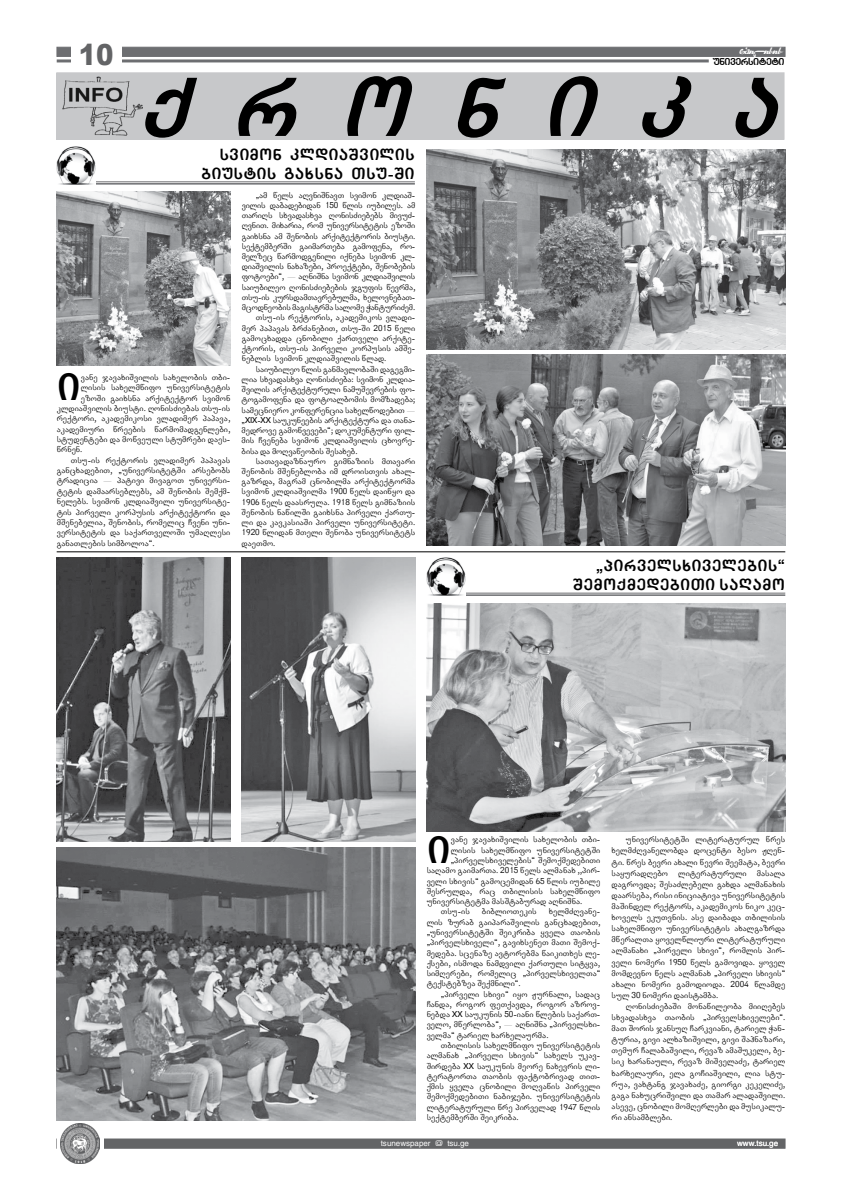
<style>
.page{position:relative;width:842px;height:1191px;background:#fff}
.page>*{position:absolute;margin:0;border:0;box-sizing:border-box;transform-origin:0 0}
.t1{font:italic 700 83px "Kolhety Mt";color:#000}
.t2{font:700 37.6px "Kolhety Mt";color:#000}
.t3{font:900 29px "Arial";color:#636466;scale:.9 1}
.t4{font:700 16px/19.2px "Kolhety Mt";color:#000;text-align:right}
.t5{font:13px "Geo Xibli ASTER Regular";color:#fff}
.t6{font:11px "SP Text Mtav";color:#fff}
.t7{font:700 10px "Geo Kolkheti Mtavr";color:#000}
.t8{font:8.5px/11.1px "Kolhety Normal";color:#000;text-align:justify}
.t9{font:8.5px "Kolhety Normal";letter-spacing:-.02em;color:#000}
</style>
<div class="page">
<hr style="left:57px;top:59px;width:652px;height:3px;background:#6d6e71">
<div style="left:57px;top:47px;width:728px;height:10px;background:#6d6e71"></div>
<div style="left:57px;top:1138px;width:728px;height:10px;background:#636466;border:1px solid #636466"></div>
<div style="left:71px;top:44px;width:51px;height:28px;background:#fff"></div>
<div style="left:57px;top:1123px;width:46px;height:40px;background:#fff"></div>
<img style="left:60px;top:1123px;width:40px;height:40px">
<div style="left:57px;top:73px;width:727px;height:66px;background:#c7c8ca"></div>
<div style="left:56px;top:72px;width:728px;height:68px;border:1px solid #c7c8ca"></div>
<img style="left:62px;top:76px;width:81px;height:60px">
<hr style="left:75px;top:182px;width:340px;height:1px;background:#6d6e71">
<hr style="left:75px;top:183px;width:340px;height:2px;background:#6d6e71">
<img style="left:56px;top:147px;width:40px;height:38px">
<img style="left:56px;top:847px;width:359px;height:273px">
<hr style="left:445px;top:593px;width:340px;height:1px;background:#6d6e71">
<hr style="left:445px;top:594px;width:340px;height:2px;background:#6d6e71">
<img style="left:427px;top:558px;width:39px;height:38px">
<img style="left:57px;top:191px;width:173px;height:174px">
<img style="left:427px;top:150px;width:358px;height:199px">
<img style="left:427px;top:355px;width:358px;height:190px">
<hr style="left:57px;top:551px;width:728px;height:1px;background:#000">
<img style="left:57px;top:558px;width:173px;height:283px">
<img style="left:427px;top:604px;width:358px;height:227px">
<img style="left:242px;top:558px;width:173px;height:283px">
<h3 class="t3" style="left:79px;top:33px;width:40px">10</h3>
<h3 class="t5" style="left:740px;top:46px;width:44px">Tbilisis</h3>
<p class="t7" style="left:713px;top:57px;width:73px">UNIVERSITETI</p>
<h1 class="t1" style="left:136px;top:67px;width:668px">QRONIKA</h1>
<h3 class="t4" style="left:201px;top:146px;width:215px">SVIMON KLDIASVILIS<br>BIUSTIS GAXSNA TSU-SI</h3>
<h2 class="t2" style="left:57px;top:369px;width:26px">I</h2>
<p class="t8" style="left:81px;top:372px;width:151px">VANE JAVAXISVILIS SAXELOBIS TBI-</p>
<p class="t8" style="left:81px;top:382px;width:151px">LISIS SAXELMWIFO UNIVERSITETIS</p>
<p class="t8" style="left:81px;top:393px;width:151px">EZOSI GAIXSNA ARQITEQTOR SVIMON</p>
<p class="t8" style="left:57px;top:403px;width:175px">KLDIASVILIS BIUSTI. RONISZIEBAS TSU-IS</p>
<p class="t8" style="left:57px;top:413px;width:175px">REQTORI, AKADEMIKOSI VLADIMER PAPAVA,</p>
<p class="t8" style="left:57px;top:424px;width:175px">AKADEMIURI WREEBIS WARMOMADGENLEBI,</p>
<p class="t8" style="left:57px;top:434px;width:175px">STUDENTEBI DA MOWVEULI STUMREBI DAES-</p>
<p class="t8" style="left:57px;top:444px;width:27px">WRNEN.</p>
<p class="t8" style="left:71px;top:455px;width:161px">TSU-IS REQTORIS VLADIMER PAPAVAS</p>
<p class="t8" style="left:57px;top:465px;width:175px">GANCXADEBIT, „UNIVERSITETSI ARSEBOBS</p>
<p class="t8" style="left:57px;top:476px;width:175px">TRADICIA _ PATIVI MIVAGOT UNIVERSI-</p>
<p class="t8" style="left:57px;top:486px;width:175px">TETIS DAMAARSEBLEBS, AM SENOBIS SEMQM-</p>
<p class="t8" style="left:57px;top:496px;width:175px">NELEBS. SVIMON KLDIASVILI UNIVERSITE-</p>
<p class="t8" style="left:57px;top:507px;width:175px">TIS PIRVELI KORPUSIS ARQITEQTORI DA</p>
<p class="t8" style="left:57px;top:517px;width:175px">MSENEBELIA, SENOBIS, ROMELIC CVENI UNI-</p>
<p class="t8" style="left:57px;top:527px;width:175px">VERSITETIS DA SAQARTVELOSI UMARLESI</p>
<p class="t8" style="left:57px;top:538px;width:99px">GANATLEBIS SIMBOLOA“.</p>
<p class="t9" style="left:256px;top:190px;width:161px">„AM WELS ARVNISNAVT SVIMON KLDIAS-</p>
<p class="t9" style="left:242px;top:201px;width:175px">VILIS DABADEBIDAN 150 WLIS IUBILES. AM</p>
<p class="t9" style="left:242px;top:211px;width:175px">TARIRS SXVADASXVA RONISZIEBEBS MIVUZ-</p>
<p class="t9" style="left:242px;top:221px;width:175px">RVNIT. MIXARIA, ROM UNIVERSITETIS EZOSI</p>
<p class="t9" style="left:242px;top:231px;width:175px">GAIXSNA AM SENOBIS ARQITEQTORIS BIUSTI.</p>
<p class="t9" style="left:242px;top:242px;width:175px">SEQTEMBERSI GAIMARTEBA GAMOFENA, RO-</p>
<p class="t9" style="left:242px;top:252px;width:175px">MELZEC WARMODGENILI IQNEBA SVIMON KL-</p>
<p class="t9" style="left:242px;top:262px;width:175px">DIASVILIS NAXAZEBI, PROEQTEBI, SENOBEBIS</p>
<p class="t9" style="left:242px;top:272px;width:175px">FOTOEBI“, _ ARNISNA SVIMON KLDIASVILIS</p>
<p class="t9" style="left:242px;top:283px;width:175px">SAIUBILEO RONISZIEBEBIS JGUFIS WEVRMA,</p>
<p class="t9" style="left:242px;top:293px;width:175px">TSU-IS KURSDAMTAVREBULMA, XELOVNEBAT-</p>
<p class="t9" style="left:242px;top:303px;width:175px">MCODNEOBIS MAGISTRMA SALOME WANTURIZEM.</p>
<p class="t8" style="left:256px;top:313px;width:161px">TSU-IS REQTORIS, AKADEMIKOS VLADI-</p>
<p class="t8" style="left:242px;top:323px;width:175px">MER PAPAVAS BRZANEBIT, TSU-SI 2015 WELI</p>
<p class="t8" style="left:242px;top:333px;width:175px">GAMOCXADDA CNOBILI QARTVELI ARQITE-</p>
<p class="t8" style="left:242px;top:343px;width:175px">QTORIS, TSU-IS PIRVELI KORPUSIS AMSE-</p>
<p class="t8" style="left:242px;top:354px;width:146px">NEBLIS SVIMON KLDIASVILIS WLAD.</p>
<p class="t8" style="left:256px;top:364px;width:161px">SAIUBILEO WLIS GANMAVLOBASI DAGEGMI-</p>
<p class="t8" style="left:242px;top:374px;width:175px">LIA SXVADASXVA RONISZIEBA: SVIMON KLDIA-</p>
<p class="t8" style="left:242px;top:384px;width:175px">SVILIS ARQITEQTURULI NAMUSEVREBIS FO-</p>
<p class="t8" style="left:242px;top:394px;width:175px">TOGAMOFENA DA FOTOALBOMIS MOMZADEBA;</p>
<p class="t8" style="left:242px;top:405px;width:175px">SAMECNIERO KONFERENCIA SAXELWODEBIT _</p>
<p class="t8" style="left:242px;top:415px;width:175px">„XIX-XX SAUKUNEEBIS ARQITEQTURA DA TANA-</p>
<p class="t8" style="left:242px;top:425px;width:175px">MEDROVE GAMOWVEVEBI“; DOKUMENTURI FIL-</p>
<p class="t8" style="left:242px;top:435px;width:175px">MIS CVENEBA SVIMON KLDIASVILIS CXOVRE-</p>
<p class="t8" style="left:242px;top:446px;width:117px">BISA DA MORVAWEOBIS SESAXEB.</p>
<p class="t8" style="left:256px;top:456px;width:161px">SATAVADAZNAURO GIMNAZIIS MTAVARI</p>
<p class="t8" style="left:242px;top:466px;width:175px">SENOBIS MSENEBLOBA IM DROISTVIS AXAL-</p>
<p class="t8" style="left:242px;top:476px;width:175px">GAZRDA, MAGRAM CNOBILMA ARQITEQTORMA</p>
<p class="t8" style="left:242px;top:487px;width:175px">SVIMON KLDIASVILMA 1900 WELS DAIWYO DA</p>
<p class="t8" style="left:242px;top:497px;width:175px">1906 WELS DAASRULA. 1918 WELS GIMNAZIIS</p>
<p class="t8" style="left:242px;top:507px;width:175px">SENOBIS NAWILSI GAIXSNA PIRVELI QARTU-</p>
<p class="t8" style="left:242px;top:517px;width:175px">LI DA KAVKASIASI PIRVELI UNIVERSITETI.</p>
<p class="t8" style="left:242px;top:527px;width:175px">1920 WLIDAN MTELI SENOBA UNIVERSITETS</p>
<p class="t8" style="left:242px;top:538px;width:35px">DAETMO.</p>
<h3 class="t4" style="left:573px;top:557px;width:214px">`PIRVELSXIVELEBIS~<br>SEMOQMEDEBITI SARAMO</h3>
<h2 class="t2" style="left:427px;top:831px;width:26px">I</h2>
<p class="t8" style="left:451px;top:834px;width:151px">VANE JAVAXISVILIS SAXELOBIS TBI-</p>
<p class="t8" style="left:451px;top:845px;width:151px">LISIS SAXELMWIFO UNIVERSITETSI</p>
<p class="t8" style="left:451px;top:855px;width:151px">`PIRVELSXIVELEBIS“ SEMOQMEDEBITI</p>
<p class="t8" style="left:427px;top:865px;width:175px">SARAMO GAIMARTA. 2015 WELS ALMANAX ,,PIR-</p>
<p class="t8" style="left:427px;top:875px;width:175px">VELI SXIVIS“ GAMOCEMIDAN 65 WLIS IUBILE</p>
<p class="t8" style="left:427px;top:886px;width:175px">SESRULDA, RAC TBILISIS SAXELMWIFO</p>
<p class="t8" style="left:427px;top:896px;width:157px">UNIVERSITETMA MASSTABURAD ARNISNA.</p>
<p class="t8" style="left:441px;top:906px;width:30px">TSU-IS</p>
<p class="t8" style="left:482px;top:906px;width:56px">BIBLIOTEKIS</p>
<p class="t8" style="left:427px;top:907px;width:175px;line-height:10.3px;text-indent:122px">XELMZRVANE-LIS ZURAB GAIPARASVILIS GANCXADEBIT, „UNIVERSITETSI SEIKRIBA YVELA TAOBIS `PIRVELSXIVELI~, GAVIXSENET MATI SEMOQ-MEDEBA. SCENAZE AVTOREBMA WAIKITXES LE-QSEBI, ISMODA NAMDVILI QARTULI SITYVA, SIMREREBI, ROMELIC `PIRVELSXIVELTA~ TEQSTEBZEA SEQMNILI“.</p>
<p class="t8" style="left:427px;top:989px;width:175px;line-height:10.3px;text-indent:14px">„PIRVELI SXIVI“ IYO JURNALI, SADAC CANDA, ROGOR FETQAVDA, ROGOR AZROV-NEBDA XX SAUKUNIS 50-IANI WLEBIS SAQART-VELO, MWERLOBA“, _ ARNISNA „PIRVELSXI-VELMA~ TARIEL XARXELAURMA.</p>
<p class="t8" style="left:427px;top:1040px;width:175px;line-height:10.3px;text-indent:14px">TBILISIS SAXELMWIFO UNIVERSITETIS ALMANAX „PIRVELI SXIVIS“ SAXELS UKAV-SIRDEBA XX SAUKUNIS MEORE NAXEVRIS LI-TERATORTA TAOBIS FAQTOBRIVAD TIT-QMIS YVELA CNOBILI MORVAWIS PIRVELI SEMOQMEDEBITI NABIJEBI. UNIVERSITETIS LITERATURULI WRE PIRVELAD 1947 WLIS SEQTEMBERSI SEIKRIBA.</p>
<p class="t8" style="left:612px;top:834px;width:175px;text-indent:14px">UNIVERSITETSI LITERATURUL WRES XELMZRVANELOBDA DOCENTI BESO JREN-TI. WRES BEVRI AXALI WEVRI SEEMATA, BEVRI SAYURADREBO LITERATURULI MASALA DAGROVDA; SESAZLEBELI GAXDA ALMANAXIS DAARSEBA, RISI INICIATIVA UNIVERSITETIS MASINDEL REQTORS, AKADEMIKOS NIKO KEC-XOVELS EKUTVNIS. ASE DAIBADA TBILISIS SAXELMWIFO UNIVERSITETIS AXALGAZRDA MWERALTA YOVELWLIURI LITERATURULI ALMANAXI „PIRVELI SXIVI“, ROMLIS PIR-VELI NOMERI 1950 WELS GAMOVIDA. YOVEL MOMDEVNO WELS ALMANAX „PIRVELI SXIVIS“ AXALI NOMERI GAMODIODA. 2004 WLAMDE SUL 30 NOMERI DAISTAMBA.</p>
<p class="t8" style="left:612px;top:1001px;width:175px;text-indent:14px">RONISZIEBASI MONAWILEOBA MIIREBES SXVADASXVA TAOBIS `PIRVELSXIVELEBI~.<br>MAT SORIS JANSUR CARKVIANI, TARIEL WAN-TURIA, GIVI ALXAZISVILI, GIVI SAHNAZARI, TEMUR CALABASVILI, REVAZ AMASUKELI, BE-SIK XARANAULI, REVAZ MISVELAZE, TARIEL XARXELAURI, ELA GOCIASVILI, LIA STU-RUA, VAXTANG JAVAXAZE, GIORGI KEKELIZE, GAGA NAXUCRISVILI DA TAMAR ALADASVILI.<br>ASEVE, CNOBILI MOMRERLEBI DA MUSIKALU-RI ANSAMBLEBI.</p>
<p class="t6" style="left:381px;top:1136px;width:90px">tsunewspaper @ tsu.ge</p>
<p class="t6" style="left:737px;top:1136px;width:42px">www.tsu.ge</p>
</div>
